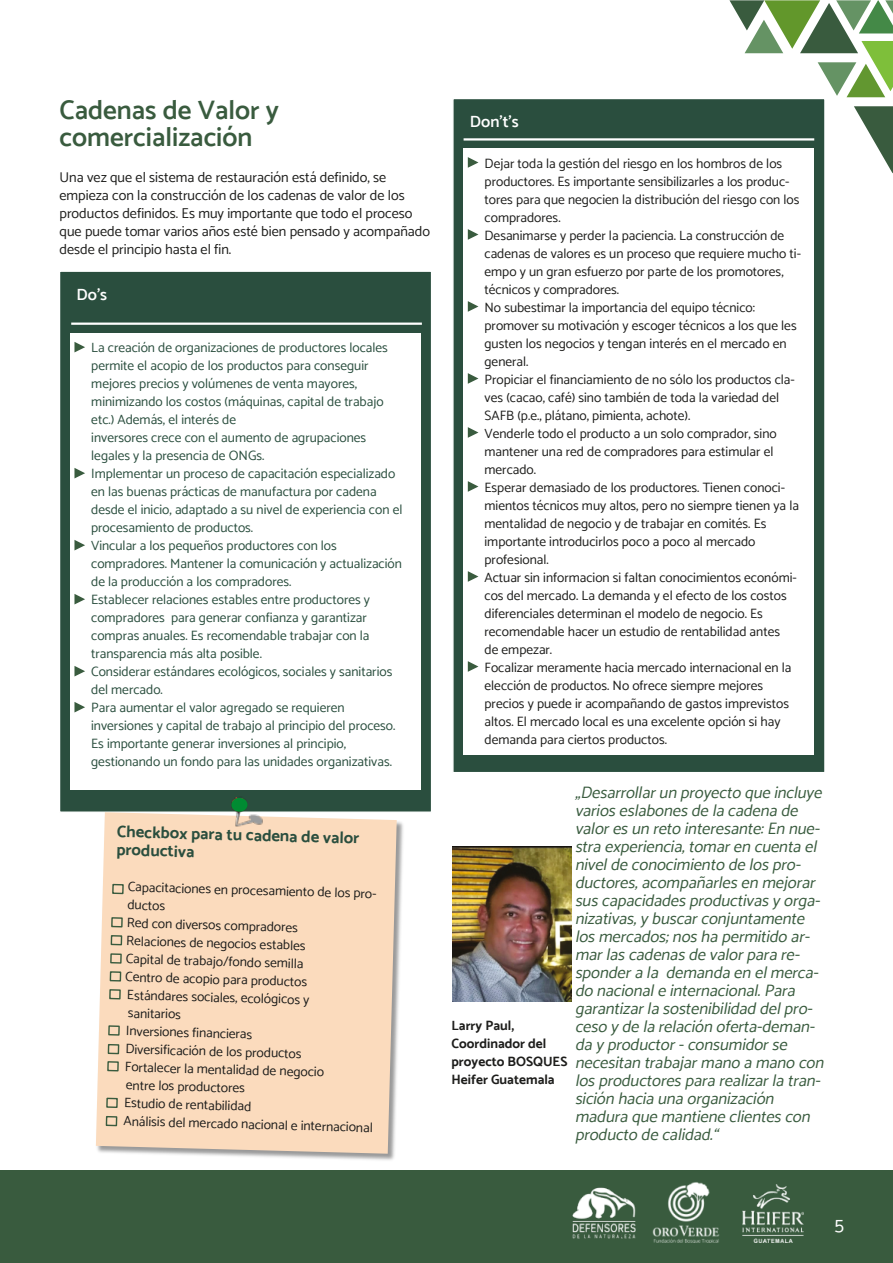
<style>
.page{position:relative;width:893px;height:1263px;background:#fff}
.page>*{position:absolute;margin:0;border:0;box-sizing:border-box;transform-origin:0 0}
.t1{font:600 27px/27px "Catamaran";color:#395b3e}
.t2{font:19.5px "Catamaran";color:#fff}
.t3{font:italic 16.5px/18px "Catamaran";color:#395b3e}
.t4{font:700 16.5px/18.6px "Catamaran";color:#2a4e3e}
.t5{font:600 16.5px "Catamaran";color:#fff}
.t6{font:14.25px/18px "Catamaran";color:#1d1d1b}
.t7{font:13.5px/18px "Catamaran";color:#1d1d1b}
.t8{font:13.5px/18px "Catamaran";color:#2a4e3e}
.t9{font:700 13.5px/18px "Catamaran";color:#1d1d1b}
</style>
<div class="page">
<div style="left:452px;top:98px;width:374px;height:675px;background:#2a4e3e;border:1px solid #fff"></div>
<div style="left:59px;top:270px;width:373px;height:543px;background:#2a4e3e;border:1px solid #fff"></div>
<img style="left:168px;top:812px;width:236px;height:348px">
<div style="left:96px;top:812px;width:301px;height:342px;background:#fbdbbd"></div>
<div style="left:112px;top:884px;width:12px;height:10px;border:1px solid #395b3e"></div>
<div style="left:111px;top:917px;width:12px;height:10px;border:1px solid #395b3e"></div>
<div style="left:111px;top:935px;width:11px;height:10px;border:1px solid #395b3e"></div>
<div style="left:110px;top:953px;width:12px;height:11px;border:1px solid #395b3e"></div>
<div style="left:110px;top:971px;width:11px;height:10px;border:1px solid #395b3e"></div>
<div style="left:109px;top:989px;width:12px;height:10px;border:1px solid #395b3e"></div>
<div style="left:108px;top:1025px;width:12px;height:11px;border:1px solid #395b3e"></div>
<div style="left:108px;top:1044px;width:11px;height:10px;border:1px solid #395b3e"></div>
<div style="left:107px;top:1061px;width:12px;height:10px;border:1px solid #395b3e"></div>
<div style="left:106px;top:1098px;width:12px;height:10px;border:1px solid #395b3e"></div>
<div style="left:106px;top:1116px;width:11px;height:10px;border:1px solid #395b3e"></div>
<div style="left:0;top:1170px;width:893px;height:93px;background:#395b3e"></div>
<img style="left:572px;top:1187px;width:64px;height:52px">
<img style="left:653px;top:1182px;width:66px;height:60px">
<img style="left:742px;top:1185px;width:62px;height:57px">
<svg style="left:729px;top:0;width:164px;height:185px"></svg>
<hr style="left:71px;top:323px;width:351px;height:2px;background:#fff">
<div style="left:70px;top:333px;width:351px;height:457px;background:#fff"></div>
<svg style="left:74px;top:702px;width:11px;height:10px"></svg>
<svg style="left:74px;top:594px;width:11px;height:10px"></svg>
<svg style="left:74px;top:468px;width:11px;height:10px"></svg>
<svg style="left:74px;top:540px;width:11px;height:10px"></svg>
<svg style="left:74px;top:666px;width:11px;height:10px"></svg>
<svg style="left:74px;top:342px;width:11px;height:10px"></svg>
<hr style="left:464px;top:138px;width:350px;height:3px;background:#fff">
<div style="left:464px;top:149px;width:350px;height:606px;background:#fff"></div>
<svg style="left:468px;top:157px;width:10px;height:11px"></svg>
<svg style="left:468px;top:229px;width:10px;height:11px"></svg>
<svg style="left:468px;top:301px;width:10px;height:11px"></svg>
<svg style="left:468px;top:427px;width:10px;height:11px"></svg>
<svg style="left:468px;top:481px;width:10px;height:11px"></svg>
<svg style="left:468px;top:571px;width:10px;height:11px"></svg>
<svg style="left:468px;top:373px;width:10px;height:11px"></svg>
<svg style="left:468px;top:661px;width:10px;height:11px"></svg>
<img style="left:453px;top:846px;width:119px;height:155px">
<img style="left:231px;top:797px;width:33px;height:31px">
<div style="left:231px;top:798px;width:17px;height:14px;background:#008b32;border-radius:50%"></div>
<h1 class="t1" style="left:60px;top:98px;width:221px">Cadenas de Valor y comercialización</h1>
<p class="t6" style="left:60px;top:169px;width:372px">Una vez que el sistema de restauración está definido, se empieza con la construcción de los cadenas de valor de los productos definidos. Es muy importante que todo el proceso que puede tomar varios años esté bien pensado y acompañado desde el principio hasta el fin.</p>
<p class="t5" style="left:77px;top:287px;width:32px">Do’s</p>
<p class="t8" style="left:91px;top:340px;width:313px">La creación de organizaciones de productores locales permite el acopio de los productos para conseguir mejores precios y volúmenes de venta mayores, minimizando los costos (máquinas, capital de trabajo etc.) Además, el interés de<br>inversores crece con el aumento de agrupaciones legales y la presencia de ONGs.<br>Implementar un proceso de capacitación especializado en las buenas prácticas de manufactura por cadena desde el inicio, adaptado a su nivel de experiencia con el procesamiento de productos.<br>Vincular a los pequeños productores con los compradores. Mantener la comunicación y actualización de la producción a los compradores.<br>Establecer relaciones estables entre productores y compradores para generar confianza y garantizar compras anuales. Es recomendable trabajar con la transparencia más alta posible.<br>Considerar estándares ecológicos, sociales y sanitarios del mercado.<br>Para aumentar el valor agregado se requieren inversiones y capital de trabajo al principio del proceso.<br>Es importante generar inversiones al principio, gestionando un fondo para las unidades organizativas.</p>
<p class="t4" style="left:117px;top:822px;width:244px;rotate:2deg">Checkbox para tu cadena de valor productiva</p>
<p class="t7" style="left:128px;top:877px;width:255px;line-height:18.8px;rotate:2deg">Capacitaciones en procesamiento de los pro&shy;ductos</p>
<p class="t7" style="left:127px;top:914px;width:173px;rotate:2deg">Red con diversos compradores</p>
<p class="t7" style="left:127px;top:932px;width:181px;rotate:2deg">Relaciones de negocios estables</p>
<p class="t7" style="left:126px;top:950px;width:179px;rotate:2deg">Capital de trabajo/fondo semilla</p>
<p class="t7" style="left:126px;top:968px;width:183px;rotate:2deg">Centro de acopio para productos</p>
<p class="t7" style="left:127px;top:986px;width:184px;rotate:2deg">Estándares sociales, ecológicos y</p>
<p class="t7" style="left:128px;top:1004px;width:55px;rotate:2deg">sanitarios</p>
<p class="t7" style="left:126px;top:1022px;width:128px;rotate:2deg">Inversiones fi nancieras</p>
<p class="t7" style="left:126px;top:1040px;width:178px;rotate:2deg">Diversifi cación de los productos</p>
<p class="t7" style="left:125px;top:1058px;width:201px;rotate:2deg">Fortalecer la mentalidad de negocio</p>
<p class="t7" style="left:126px;top:1076px;width:121px;rotate:2deg">entre los productores</p>
<p class="t7" style="left:124px;top:1094px;width:129px;rotate:2deg">Estudio de rentabilidad</p>
<p class="t7" style="left:124px;top:1111px;width:251px;rotate:2deg">Análisis del mercado nacional e internacional</p>
<p class="t5" style="left:470px;top:114px;width:50px">Don’t’s</p>
<p class="t7" style="left:484px;top:155px;width:318px">Dejar toda la gestión del riesgo en los hombros de los productores. Es importante sensibilizarles a los produc&shy;tores para que negocien la distribución del riesgo con los compradores.<br>Desanimarse y perder la paciencia. La construcción de cadenas de valores es un proceso que requiere mucho ti&shy;empo y un gran esfuerzo por parte de los promotores, técnicos y compradores.<br>No subestimar la importancia del equipo técnico: promover su motivación y escoger técnicos a los que les gusten los negocios y tengan interés en el mercado en general.<br>Propiciar el financiamiento de no sólo los productos cla&shy;ves (cacao, café) sino también de toda la variedad del SAFB (p.e., plátano, pimienta, achote).<br>Venderle todo el producto a un solo comprador, sino mantener una red de compradores para estimular el mercado.<br>Esperar demasiado de los productores. Tienen conoci&shy;mientos técnicos muy altos, pero no siempre tienen ya la mentalidad de negocio y de trabajar en comités. Es importante introducirlos poco a poco al mercado profesional.<br>Actuar sin informacion si faltan conocimientos económi&shy;cos del mercado. La demanda y el efecto de los costos diferenciales determinan el modelo de negocio. Es recomendable hacer un estudio de rentabilidad antes<br>de empezar.<br>Focalizar meramente hacia mercado internacional en la elección de productos. No ofrece siempre mejores precios y puede ir acompañando de gastos imprevistos altos. El mercado local es una excelente opción si hay demanda para ciertos productos.</p>
<p class="t3" style="left:575px;top:784px;width:253px">„Desarrollar un proyecto que incluye varios eslabones de la cadena de valor es un reto interesante: En nue&shy;stra experiencia, tomar en cuenta el nivel de conocimiento de los pro&shy;ductores, acompañarles en mejorar sus capacidades productivas y orga&shy;nizativas, y buscar conjuntamente los mercados; nos ha permitido ar&shy;mar las cadenas de valor para re&shy;sponder a la demanda en el merca&shy;do nacional e internacional. Para garantizar la sostenibilidad del pro&shy;ceso y de la relación oferta-deman&shy;da y productor - consumidor se necesitan trabajar mano a mano con los productores para realizar la tran&shy;sición hacia una organización madura que mantiene clientes con producto de calidad.“</p>
<p class="t9" style="left:451px;top:1017px;width:118px">Larry Paul,<br>Coordinador del proyecto BOSQUES<br>Heifer Guatemala</p>
<h2 class="t2" style="left:834px;top:1215px;width:11px">5</h2>
</div>
